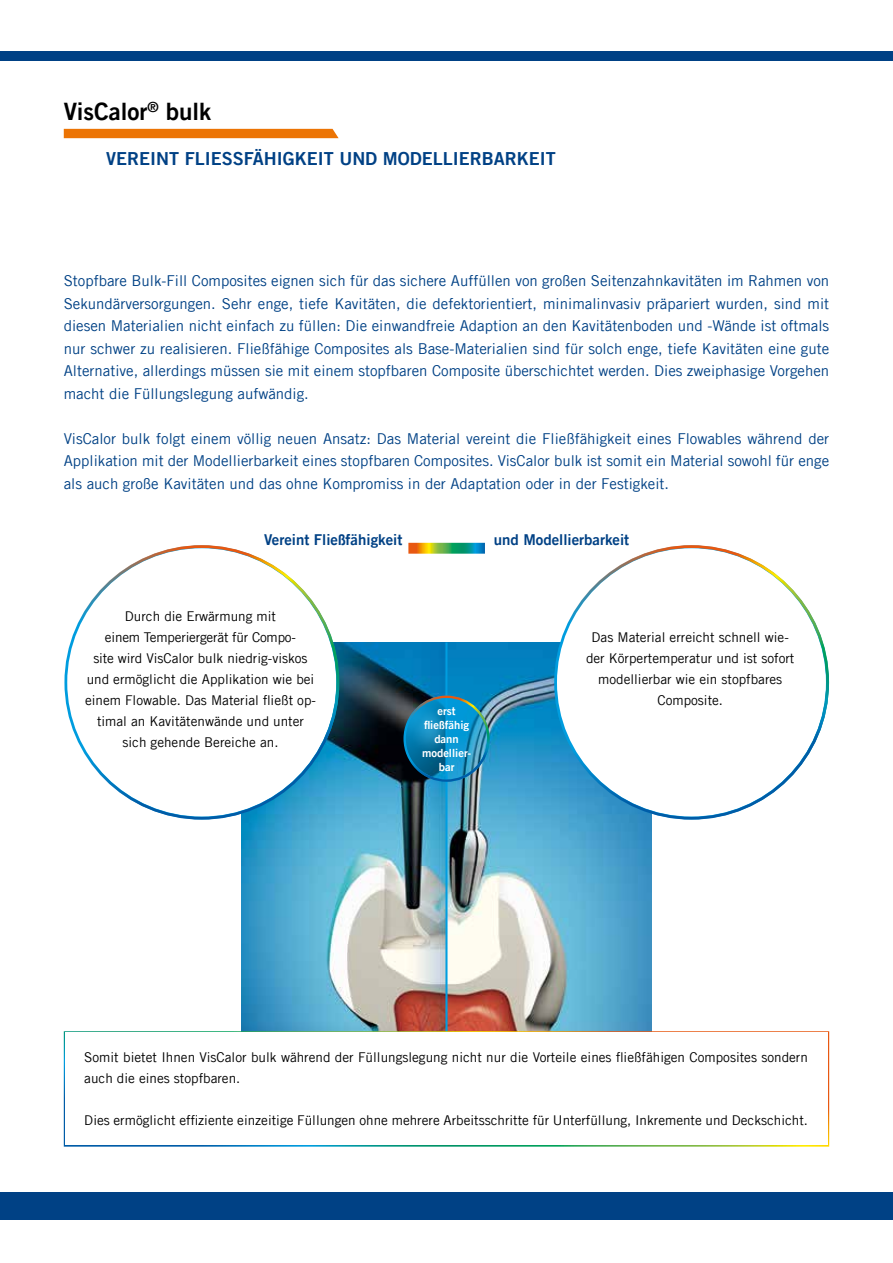
<style>
.page{position:relative;width:893px;height:1263px;background:#fff}
.page>*{position:absolute;margin:0;border:0;box-sizing:border-box;transform-origin:0 0}
.t1{font:24px "Trade Gothic LT Com Bd 2";color:#000}
.t2{font:18px "Trade Gothic LT Com Bd 2";color:#004185}
.t3{font:15px/22.5px "Trade Gothic LT Com";color:#004185;text-align:justify}
.t4{font:15px "Trade Gothic LT Com Bd 2";color:#004185}
.t5{font:13.5px/21px "Trade Gothic LT Com";color:#000;text-align:center}
.t6{font:11.25px/13.8px "Trade Gothic LT Com Bd 2";color:#fff;text-align:center}
</style>
<div class="page">
<div style="left:0;top:1192px;width:893px;height:28px;background:#004185"></div>
<div style="left:0;top:51px;width:893px;height:10px;background:#004185"></div>
<img style="left:242px;top:642px;width:409px;height:389px">
<div style="left:556px;top:546px;width:271px;height:272px;background:#fff;border-radius:50%"></div>
<div style="left:64px;top:129px;width:275px;height:9px;background:#ec7404"></div>
<hr style="left:445px;top:642px;width:2px;height:419px;background:#009ee0">
<svg style="left:405px;top:697px;width:83px;height:83px;background:#1089bb"></svg>
<div style="left:403px;top:696px;width:87px;height:86px;border:2px solid #fff;border-radius:50%"></div>
<div style="left:64px;top:1031px;width:765px;height:116px;background:#fff;border:3px solid #fff"></div>
<div style="left:66px;top:546px;width:272px;height:272px;background:#fff;border-radius:50%"></div>
<svg style="left:408px;top:543px;width:77px;height:11px"></svg>
<h1 class="t1" style="left:64px;top:97px;width:149px">VisCalor<sup>®</sup> bulk</h1>
<p class="t2" style="left:106px;top:147px;width:451px">VEREINT FLIESSFÄHIGKEIT UND MODELLIERBARKEIT</p>
<p class="t3" style="left:64px;top:270px;width:767px">Stopfbare Bulk-Fill Composites eignen sich für das sichere Auffüllen von großen Seitenzahnkavitäten im Rahmen von Sekundärversorgungen. Sehr enge, tiefe Kavitäten, die defektorientiert, minimalinvasiv präpariert wurden, sind mit diesen Materialien nicht einfach zu füllen: Die einwandfreie Adaption an den Kavitätenboden und -Wände ist oftmals nur schwer zu realisieren. Fließfähige Composites als Base-Materialien sind für solch enge, tiefe Kavitäten eine gute Alternative, allerdings müssen sie mit einem stopfbaren Composite überschichtet werden. Dies zweiphasige Vorgehen macht die Füllungslegung aufwändig.</p>
<p class="t3" style="left:64px;top:427px;width:767px">VisCalor bulk folgt einem völlig neuen Ansatz: Das Material vereint die Fließfähigkeit eines Flowables während der Applikation mit der Modellierbarkeit eines stopfbaren Composites. VisCalor bulk ist somit ein Material sowohl für enge als auch große Kavitäten und das ohne Kompromiss in der Adaptation oder in der Festigkeit.</p>
<p class="t4" style="left:264px;top:530px;width:140px">Vereint Fließfähigkeit</p>
<p class="t4" style="left:494px;top:530px;width:137px">und Modellierbarkeit</p>
<p class="t5" style="left:85px;top:606px;width:232px">Durch die Erwärmung mit<br>einem Temperiergerät für Compo-<br>site wird VisCalor bulk niedrig-viskos und ermöglicht die Applikation wie bei einem Flowable. Das Material fließt op&shy;timal an Kavitätenwände und unter sich gehende Bereiche an.</p>
<p class="t6" style="left:422px;top:704px;width:51px">erst fließfähig dann modellier&shy;bar</p>
<p class="t5" style="left:586px;top:627px;width:210px">Das Material erreicht schnell wie&shy;der Körpertemperatur und ist sofort modellierbar wie ein stopfbares<br>Composite.</p>
<p class="t5" style="left:84px;top:1047px;width:725px;text-align:left">Somit bietet Ihnen VisCalor bulk während der Füllungslegung nicht nur die Vorteile eines fließfähigen Composites sondern auch die eines stopfbaren.</p>
<p class="t5" style="left:84px;top:1110px;width:725px">Dies ermöglicht effiziente einzeitige Füllungen ohne mehrere Arbeitsschritte für Unterfüllung, Inkremente und Deckschicht.</p>
</div>
